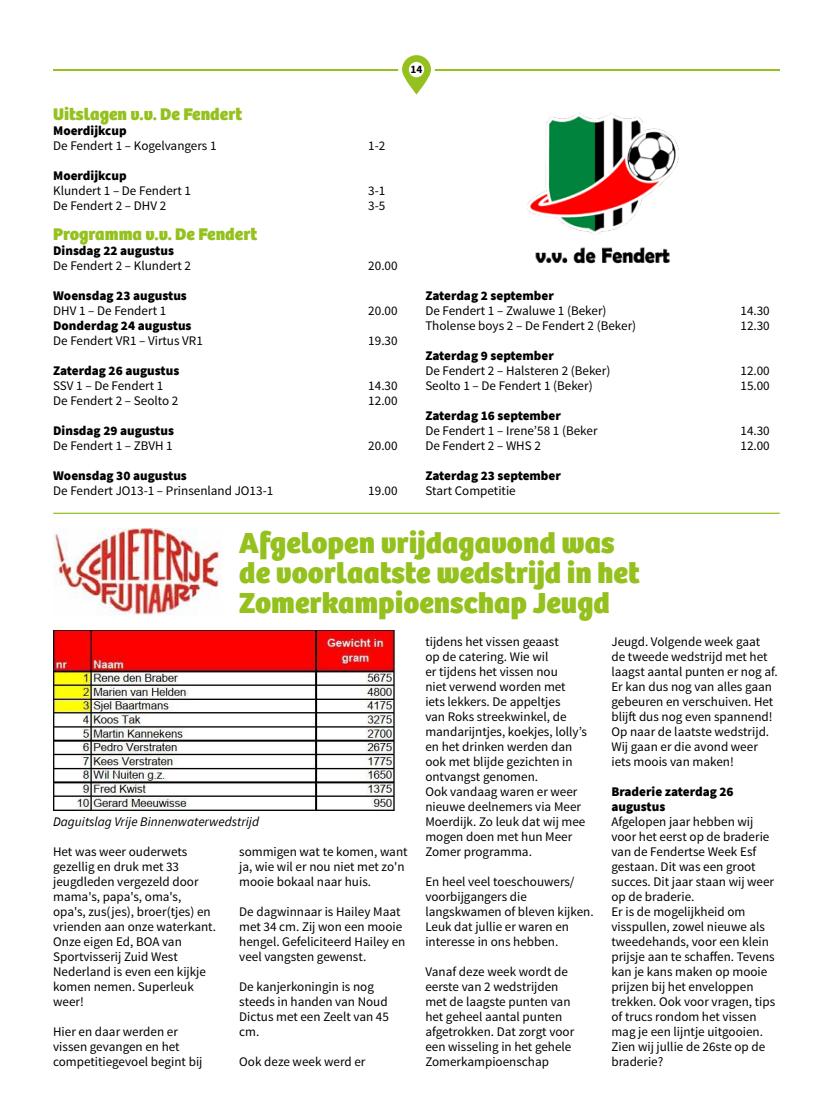
<style>
.page{position:relative;width:833px;height:1117px;background:#fff}
.page>*{position:absolute;margin:0;border:0;box-sizing:border-box;transform-origin:0 0}
.t1{font:800 30px/30px "Bree";color:#95c11f}
.t2{font:800 17.5px "Bree";color:#95c11f}
.t3{font:13.12px/15px "Source Sans Pro";color:#000}
.t4{font:900 13.12px/15px "Source Sans Pro";color:#000}
.t5{font:italic 13.12px "Source Sans Pro";color:#000}
.t6{font:700 11.25px "Source Sans Pro";color:#000}
</style>
<div class="page">
<hr style="left:53px;top:69px;width:727px;height:2px;background:#95c11f">
<svg style="left:398px;top:55px;width:37px;height:40px"></svg>
<div style="left:409px;top:62px;width:15px;height:15px;background:#fff;border-radius:50%"></div>
<hr style="left:53px;top:512px;width:727px;height:2px;background:#95c11f">
<img style="left:53px;top:528px;width:167px;height:87px">
<img style="left:527px;top:113px;width:152px;height:151px">
<img style="left:53px;top:630px;width:343px;height:180px">
<h2 class="t2" style="left:53px;top:103px;width:190px">Uitslagen v.v. De Fendert</h2>
<p class="t4" style="left:53px;top:123px;width:75px">Moerdijkcup</p>
<p class="t3" style="left:53px;top:138px;width:165px">De Fendert 1 – Kogelvangers 1</p>
<p class="t3" style="left:368px;top:138px;width:19px">1-2</p>
<p class="t4" style="left:53px;top:168px;width:75px">Moerdijkcup</p>
<p class="t3" style="left:53px;top:183px;width:139px">Klundert 1 – De Fendert 1</p>
<p class="t3" style="left:368px;top:183px;width:19px">3-1</p>
<p class="t3" style="left:53px;top:198px;width:115px">De Fendert 2 – DHV 2</p>
<p class="t3" style="left:368px;top:198px;width:19px">3-5</p>
<h2 class="t2" style="left:53px;top:223px;width:206px">Programma v.v. De Fendert</h2>
<p class="t4" style="left:53px;top:243px;width:122px">Dinsdag 22 augustus</p>
<p class="t3" style="left:53px;top:258px;width:139px">De Fendert 2 – Klundert 2</p>
<p class="t3" style="left:368px;top:258px;width:31px">20.00</p>
<p class="t4" style="left:53px;top:288px;width:135px">Woensdag 23 augustus</p>
<p class="t3" style="left:53px;top:303px;width:115px">DHV 1 – De Fendert 1</p>
<p class="t3" style="left:368px;top:303px;width:31px">20.00</p>
<p class="t4" style="left:53px;top:318px;width:140px">Donderdag 24 augustus</p>
<p class="t3" style="left:53px;top:333px;width:151px">De Fendert VR1 – Virtus VR1</p>
<p class="t3" style="left:368px;top:333px;width:31px">19.30</p>
<p class="t4" style="left:53px;top:363px;width:128px">Zaterdag 26 augustus</p>
<p class="t3" style="left:53px;top:378px;width:112px">SSV 1 – De Fendert 1</p>
<p class="t3" style="left:368px;top:378px;width:31px">14.30</p>
<p class="t3" style="left:53px;top:393px;width:127px">De Fendert 2 – Seolto 2</p>
<p class="t3" style="left:368px;top:393px;width:31px">12.00</p>
<p class="t4" style="left:53px;top:423px;width:122px">Dinsdag 29 augustus</p>
<p class="t3" style="left:53px;top:438px;width:121px">De Fendert 1 – ZBVH 1</p>
<p class="t3" style="left:368px;top:438px;width:31px">20.00</p>
<p class="t4" style="left:53px;top:468px;width:135px">Woensdag 30 augustus</p>
<p class="t3" style="left:53px;top:483px;width:222px">De Fendert JO13-1 – Prinsenland JO13-1</p>
<p class="t3" style="left:368px;top:483px;width:31px">19.00</p>
<p class="t6" style="left:410px;top:62px;width:13px">14</p>
<p class="t4" style="left:425px;top:288px;width:130px">Zaterdag 2 september</p>
<p class="t3" style="left:425px;top:303px;width:183px">De Fendert 1 – Zwaluwe 1 (Beker)</p>
<p class="t3" style="left:740px;top:303px;width:31px">14.30</p>
<p class="t3" style="left:425px;top:318px;width:212px">Tholense boys 2 – De Fendert 2 (Beker)</p>
<p class="t3" style="left:740px;top:318px;width:31px">12.30</p>
<p class="t4" style="left:425px;top:348px;width:130px">Zaterdag 9 september</p>
<p class="t3" style="left:425px;top:363px;width:186px">De Fendert 2 – Halsteren 2 (Beker)</p>
<p class="t3" style="left:740px;top:363px;width:31px">12.00</p>
<p class="t3" style="left:425px;top:378px;width:169px">Seolto 1 – De Fendert 1 (Beker)</p>
<p class="t3" style="left:740px;top:378px;width:31px">15.00</p>
<p class="t4" style="left:425px;top:408px;width:137px">Zaterdag 16 september</p>
<p class="t3" style="left:425px;top:423px;width:174px">De Fendert 1 – Irene’58 1 (Beker</p>
<p class="t3" style="left:740px;top:423px;width:31px">14.30</p>
<p class="t3" style="left:425px;top:438px;width:117px">De Fendert 2 – WHS 2</p>
<p class="t3" style="left:740px;top:438px;width:31px">12.00</p>
<p class="t4" style="left:425px;top:468px;width:137px">Zaterdag 23 september</p>
<p class="t3" style="left:425px;top:483px;width:92px">Start Competitie</p>
<h1 class="t1" style="left:239px;top:528px;width:402px">Afgelopen vrijdagavond was de voorlaatste wedstrijd in het<br>Zomerkampioenschap Jeugd</h1>
<p class="t5" style="left:53px;top:812px;width:207px">Daguitslag Vrije Binnenwaterwedstrijd</p>
<p class="t3" style="left:53px;top:843px;width:164px">Het was weer ouderwets gezellig en druk met 33 jeugdleden vergezeld door mama's, papa's, oma's, opa's, zus(jes), broer(tjes) en vrienden aan onze waterkant.<br>Onze eigen Ed, BOA van<br>Sportvisserij Zuid West<br>Nederland is even een kijkje komen nemen. Superleuk weer!</p>
<p class="t3" style="left:53px;top:1023px;width:151px">Hier en daar werden er vissen gevangen en het competitiegevoel begint bij</p>
<p class="t3" style="left:239px;top:843px;width:170px">sommigen wat te komen, want ja, wie wil er nou niet met zo'n mooie bokaal naar huis.</p>
<p class="t3" style="left:239px;top:903px;width:168px">De dagwinnaar is Hailey Maat met 34 cm. Zij won een mooie hengel. Gefeliciteerd Hailey en veel vangsten gewenst.</p>
<p class="t3" style="left:239px;top:978px;width:151px">De kanjerkoningin is nog steeds in handen van Noud<br>Dictus met een Zeelt van 45 cm.</p>
<p class="t3" style="left:239px;top:1053px;width:128px">Ook deze week werd er</p>
<p class="t3" style="left:425px;top:633px;width:163px">tijdens het vissen geaast<br>op de catering. Wie wil<br>er tijdens het vissen nou<br>niet verwend worden met iets lekkers. De appeltjes<br>van Roks streekwinkel, de mandarijntjes, koekjes, lolly’s en het drinken werden dan ook met blijde gezichten in ontvangst genomen.<br>Ook vandaag waren er weer nieuwe deelnemers via Meer<br>Moerdijk. Zo leuk dat wij mee mogen doen met hun Meer<br>Zomer programma.</p>
<p class="t3" style="left:425px;top:874px;width:170px">En heel veel toeschouwers/ voorbijgangers die langskwamen of bleven kijken.<br>Leuk dat jullie er waren en interesse in ons hebben.</p>
<p class="t3" style="left:425px;top:964px;width:150px">Vanaf deze week wordt de eerste van 2 wedstrijden met de laagste punten van het geheel aantal punten afgetrokken. Dat zorgt voor een wisseling in het gehele<br>Zomerkampioenschap</p>
<p class="t3" style="left:611px;top:634px;width:168px">Jeugd. Volgende week gaat<br>de tweede wedstrijd met het laagst aantal punten er nog af.<br>Er kan dus nog van alles gaan gebeuren en verschuiven. Het blijft dus nog even spannend!<br>Op naar de laatste wedstrijd.<br>Wij gaan er die avond weer iets moois van maken!</p>
<p class="t4" style="left:611px;top:783px;width:124px">Braderie zaterdag 26 augustus</p>
<p class="t3" style="left:611px;top:814px;width:165px">Afgelopen jaar hebben wij voor het eerst op de braderie van de Fendertse Week Esf gestaan. Dit was een groot succes. Dit jaar staan wij weer op de braderie.<br>Er is de mogelijkheid om visspullen, zowel nieuwe als tweedehands, voor een klein prijsje aan te schaffen. Tevens kan je kans maken op mooie prijzen bij het enveloppen trekken. Ook voor vragen, tips of trucs rondom het vissen mag je een lijntje uitgooien.<br>Zien wij jullie de 26ste op de braderie?</p>
</div>
